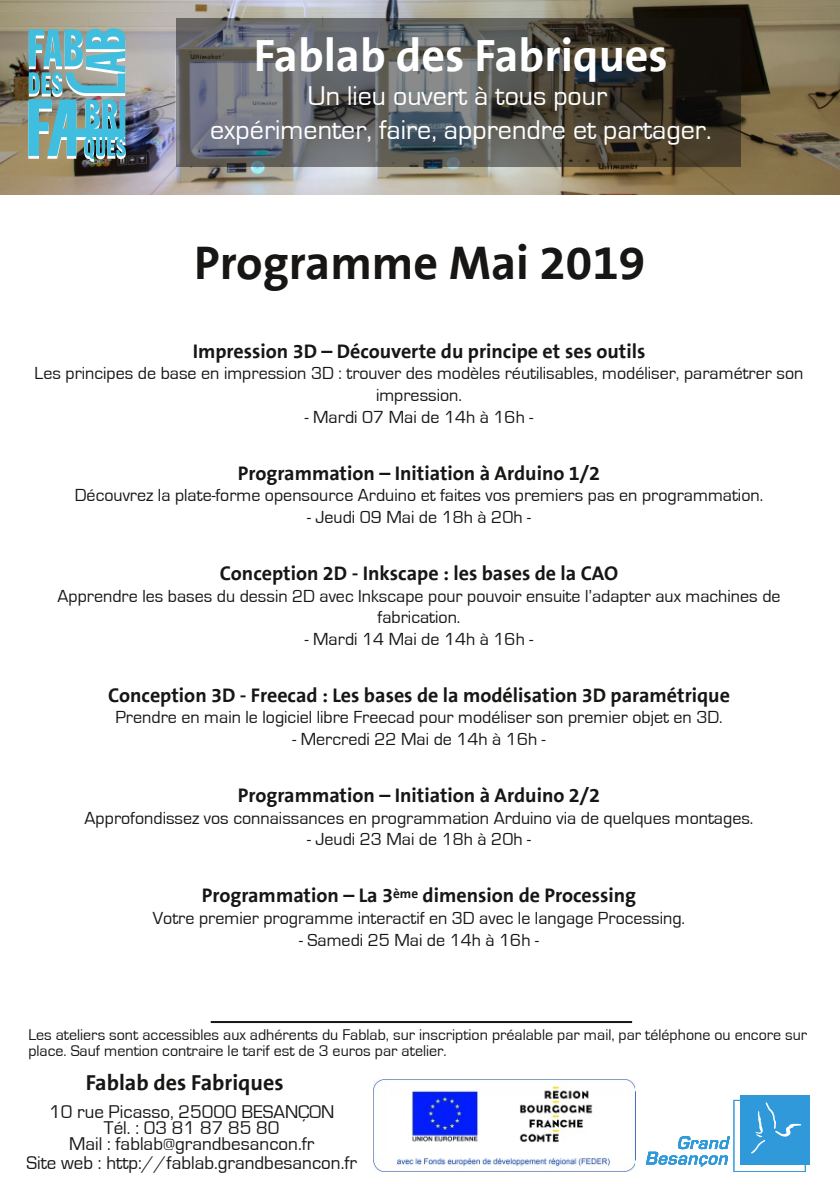
<style>
.page{position:relative;width:840px;height:1191px;background:#fff}
.page>*{position:absolute;margin:0;border:0;box-sizing:border-box;transform-origin:0 0}
.t1{font:700 48px "The Sans B7";color:#171615}
.t2{font:700 46px "The Sans B7";color:#fff}
.t3{font:28px/34px "Eurostile";color:#fff;text-align:center}
.t4{font:700 22px "The Sans B7";color:#171615}
.t5{font:700 20px "The Sans B7";color:#171615}
.t6{font:19px/16px "Eurostile";color:#171615;text-align:center}
.t7{font:18px/21.6px "Eurostile";color:#171615;text-align:center}
.t8{font:16px/16px "Eurostile";color:#171615}
</style>
<div class="page">
<img style="left:0;top:0;width:839px;height:194px">
<div style="left:176px;top:18px;width:563px;height:148px;background:#171615;opacity:.5"></div>
<svg style="left:645px;top:1136px;width:84px;height:30px"></svg>
<div style="left:733px;top:1100px;width:72px;height:72px;border:1px solid #2f99da"></div>
<div style="left:740px;top:1095px;width:69px;height:69px;background:#2f99da"></div>
<svg style="left:751px;top:1102px;width:49px;height:51px"></svg>
<hr style="left:210px;top:1021px;width:421px;height:2px;background:#171615">
<img style="left:373px;top:1079px;width:262px;height:92px">
<img style="left:28px;top:28px;width:98px;height:134px">
<h2 class="t2" style="left:254px;top:37px;width:415px">Fablab des Fabriques</h2>
<h3 class="t3" style="left:210px;top:79px;width:502px">Un lieu ouvert à tous pour<br>expérimenter, faire, apprendre et partager.</h3>
<h1 class="t1" style="left:194px;top:244px;width:452px">Programme Mai 2019</h1>
<p class="t5" style="left:192px;top:343px;width:454px">Impression 3D – Découverte du principe et ses outils</p>
<p class="t7" style="left:35px;top:363px;width:769px">Les principes de base en impression 3D : trouver des modèles réutilisables, modéliser, paramétrer son impression.</p>
<p class="t7" style="left:305px;top:406px;width:229px">- Mardi 07 Mai de 14h à 16h -</p>
<p class="t5" style="left:238px;top:465px;width:363px">Programmation – Initiation à Arduino 1/2</p>
<p class="t7" style="left:75px;top:485px;width:689px">Découvrez la plate-forme opensource Arduino et faites vos premiers pas en programmation.</p>
<p class="t7" style="left:307px;top:506px;width:225px">- Jeudi 09 Mai de 18h à 20h -</p>
<p class="t5" style="left:220px;top:565px;width:399px">Conception 2D - Inkscape : les bases de la CAO</p>
<p class="t7" style="left:57px;top:585px;width:724px">Apprendre les bases du dessin 2D avec Inkscape pour pouvoir ensuite l’adapter aux machines de fabrication.</p>
<p class="t7" style="left:305px;top:628px;width:229px">- Mardi 14 Mai de 14h à 16h -</p>
<p class="t5" style="left:108px;top:687px;width:623px">Conception 3D - Freecad : Les bases de la modélisation 3D paramétrique</p>
<p class="t7" style="left:115px;top:707px;width:608px">Prendre en main le logiciel libre Freecad pour modéliser son premier objet en 3D.</p>
<p class="t7" style="left:292px;top:729px;width:254px">- Mercredi 22 Mai de 14h à 16h -</p>
<p class="t5" style="left:238px;top:787px;width:363px">Programmation – Initiation à Arduino 2/2</p>
<p class="t7" style="left:85px;top:807px;width:670px">Approfondissez vos connaissances en programmation Arduino via de quelques montages.</p>
<p class="t7" style="left:307px;top:829px;width:225px">- Jeudi 23 Mai de 18h à 20h -</p>
<p class="t5" style="left:202px;top:887px;width:435px">Programmation – La 3<sup>ème</sup> dimension de Processing</p>
<p class="t7" style="left:153px;top:907px;width:533px">Votre premier programme interactif en 3D avec le langage Processing.</p>
<p class="t7" style="left:299px;top:929px;width:241px">- Samedi 25 Mai de 14h à 16h -</p>
<p class="t8" style="left:28px;top:1027px;width:780px">Les ateliers sont accessibles aux adhérents du Fablab, sur inscription préalable par mail, par téléphone ou encore sur place. Sauf mention contraire le tarif est de 3 euros par atelier.</p>
<p class="t4" style="left:86px;top:1073px;width:199px">Fablab des Fabriques</p>
<p class="t6" style="left:49px;top:1104px;width:287px">10 rue Picasso, 25000 BESANÇON<br>Tél. : 03 81 87 85 80<br>Mail : fablab@grandbesancon.fr</p>
<p class="t6" style="left:26px;top:1155px;width:332px">Site web : http://fablab.grandbesancon.fr</p>
</div>
